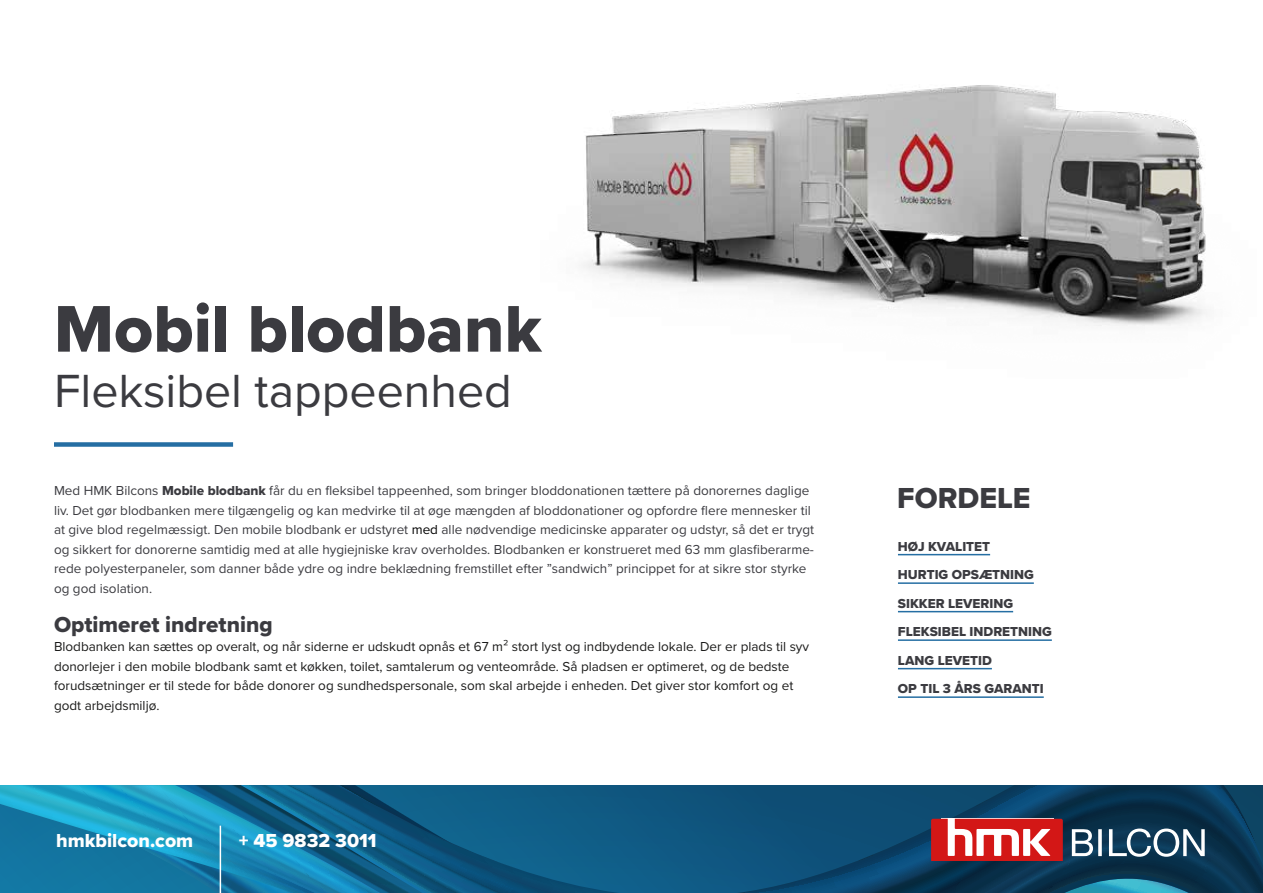
<style>
.page{position:relative;width:1263px;height:893px;background:#fff}
.page>*{position:absolute;margin:0;border:0;box-sizing:border-box;transform-origin:0 0}
.t1{font:68.4px "Proxima Nova Extrabld";color:#3b3b40}
.t2{font:48.3px "Proxima Nova";color:#3b3b40}
.t3{font:30px "Proxima Nova Extrabld";color:#3b3b40}
.t4{font:22.5px "Proxima Nova Extrabld";color:#3b3b40}
.t5{font:19.5px "Proxima Nova Extrabld";color:#fff}
.t6{font:13.5px/19.5px "Proxima Nova";color:#3b3b40}
.t7{font:13.5px/19.5px "Proxima Nova";color:#1b1b1a}
.t8{font:13.5px/28.5px "Proxima Nova Extrabld";color:#3b3b40}
.s1{font-family:"Proxima Nova Extrabld"}
.s2{color:#000}
</style>
<div class="page">
<hr style="left:898px;top:554px;width:92px;height:1px;background:#256ea3">
<hr style="left:898px;top:582px;width:136px;height:2px;background:#256ea3">
<hr style="left:898px;top:611px;width:115px;height:1px;background:#256ea3">
<hr style="left:898px;top:639px;width:154px;height:2px;background:#256ea3">
<hr style="left:898px;top:668px;width:94px;height:1px;background:#256ea3">
<hr style="left:898px;top:696px;width:146px;height:2px;background:#256ea3">
<div style="left:54px;top:442px;width:179px;height:5px;background:#256ea3"></div>
<svg style="left:0;top:785px;width:1263px;height:108px;background:#106087"></svg>
<svg style="left:925px;top:819px;width:280px;height:74px;background:#534f61"></svg>
<hr style="left:220px;top:826px;width:1px;height:67px;background:#fff">
<img style="left:582px;top:85px;width:625px;height:241px">
<h1 class="t1" style="left:54px;top:278px;width:489px">Mobil blodbank</h1>
<h2 class="t2" style="left:54px;top:355px;width:459px">Fleksibel tappeenhed</h2>
<p class="t6" style="left:54px;top:481px;width:762px">Med HMK Bilcons <span class="s1">Mobile blodbank</span> får du en fleksibel tappeenhed, som bringer bloddonationen tættere på donorernes daglige liv. Det gør blodbanken mere tilgængelig og kan medvirke til at øge mængden af bloddonationer og opfordre flere mennesker til at give blod regelmæssigt. Den mobile blodbank er udstyret <span class="s2">med</span> alle nødvendige medicinske apparater og udstyr, så det er trygt og sikkert for donorerne samtidig med at alle hygiejniske krav overholdes. Blodbanken er konstrueret med 63 mm glasfiberarme&shy;rede polyesterpaneler, som danner både ydre og indre beklædning fremstillet efter ”sandwich” princippet for at sikre stor styrke og god isolation.</p>
<h3 class="t4" style="left:54px;top:608px;width:220px">Optimeret indretning</h3>
<p class="t7" style="left:54px;top:637px;width:757px">Blodbanken kan sættes op overalt, og når siderne er udskudt opnås et 67 m² stort lyst og indbydende lokale. Der er plads til syv donorlejer i den mobile blodbank samt et køkken, toilet, samtalerum og venteområde. Så pladsen er optimeret, og de bedste forudsætninger er til stede for både donorer og sundhedspersonale, som skal arbejde i enheden. Det giver stor komfort og et godt arbejdsmiljø.</p>
<h3 class="t5" style="left:56px;top:826px;width:139px">hmkbilcon.com</h3>
<h3 class="t5" style="left:239px;top:826px;width:139px">+ 45 9832 3011</h3>
<h3 class="t3" style="left:897px;top:476px;width:135px">FORDELE</h3>
<p class="t8" style="left:898px;top:532px;width:155px">HØJ KVALITET<br>HURTIG OPSÆTNING<br>SIKKER LEVERING<br>FLEKSIBEL INDRETNING<br>LANG LEVETID<br>OP TIL 3 ÅRS GARANTI</p>
</div>
